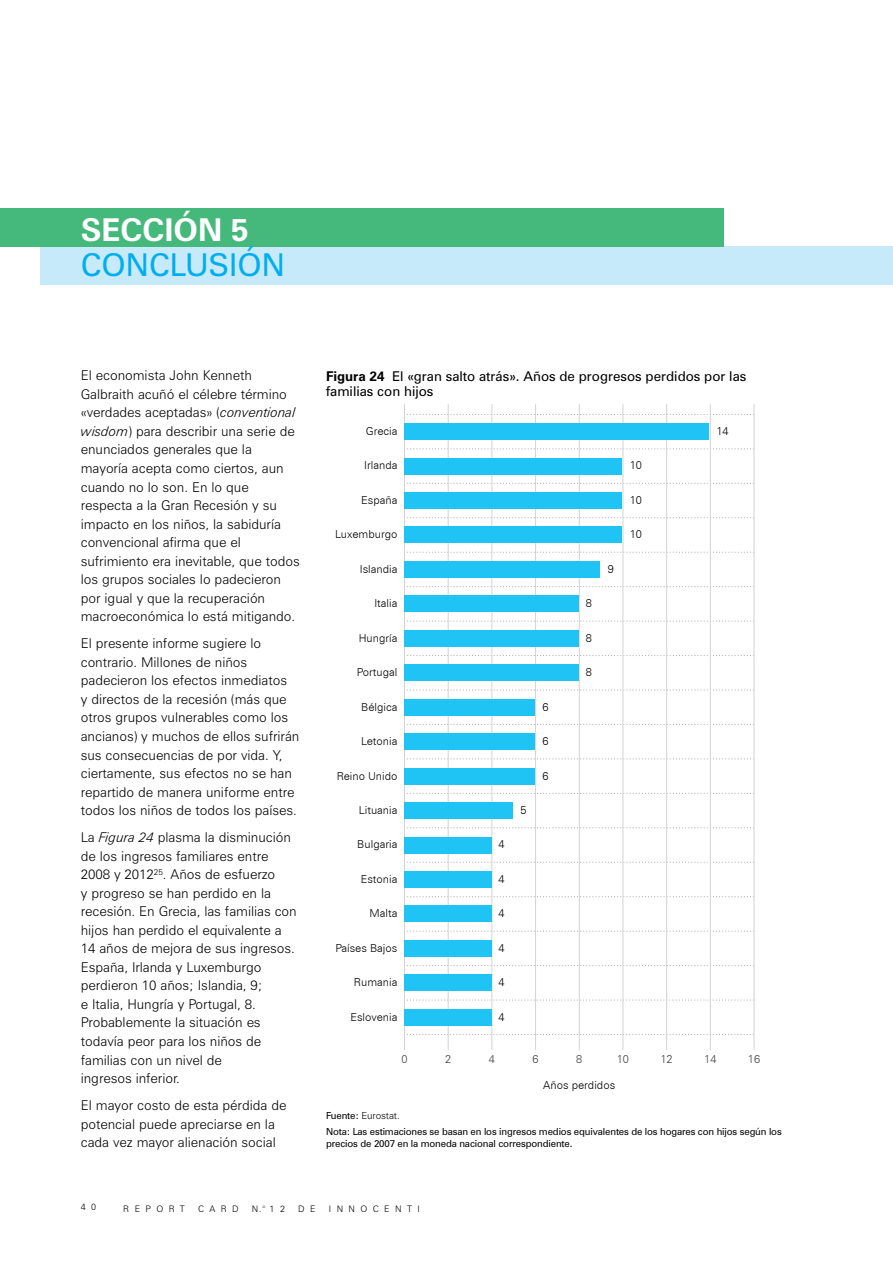
<style>
.page{position:relative;width:893px;height:1263px;background:#fff}
.page>*{position:absolute;margin:0;border:0;box-sizing:border-box;transform-origin:0 0}
.t1{font:31.5px "Zurich BT";color:#00aeef}
.t2{font:700 31.5px "Zurich BT";color:#fff}
.t3{font:300 13.5px/18.6px "Zurich BT";letter-spacing:-.005em;color:#000}
.t4{font:13.5px/15px "Zurich BT";color:#000}
.t5{font:300 10.95px "Zurich BT";color:#000}
.t6{font:300 10.95px "Zurich BT";color:#414042}
.t7{font:9.75px/15.9px "Zurich BT";letter-spacing:-.015em;color:#000}
.t8{font:300 9px "Zurich BT";letter-spacing:.6em;color:#000}
.s1{font-style:italic}
.s2{font-weight:700}
.s3{font-weight:300}
</style>
<div class="page">
<div style="left:40px;top:247px;width:853px;height:38px;background:#c7eafb"></div>
<div style="left:0;top:208px;width:724px;height:39px;background:#45b97c"></div>
<svg style="left:407px;top:999px;width:347px;height:1px"></svg>
<svg style="left:407px;top:1034px;width:347px;height:1px"></svg>
<svg style="left:407px;top:414px;width:347px;height:1px"></svg>
<svg style="left:407px;top:448px;width:347px;height:1px"></svg>
<svg style="left:407px;top:483px;width:347px;height:1px"></svg>
<svg style="left:407px;top:517px;width:347px;height:1px"></svg>
<svg style="left:407px;top:552px;width:347px;height:1px"></svg>
<svg style="left:407px;top:586px;width:347px;height:1px"></svg>
<svg style="left:407px;top:620px;width:347px;height:2px"></svg>
<svg style="left:407px;top:655px;width:347px;height:1px"></svg>
<svg style="left:407px;top:689px;width:347px;height:1px"></svg>
<svg style="left:407px;top:724px;width:347px;height:1px"></svg>
<svg style="left:407px;top:758px;width:347px;height:1px"></svg>
<svg style="left:407px;top:793px;width:347px;height:1px"></svg>
<svg style="left:407px;top:827px;width:347px;height:1px"></svg>
<svg style="left:407px;top:862px;width:347px;height:1px"></svg>
<svg style="left:407px;top:896px;width:347px;height:1px"></svg>
<svg style="left:407px;top:930px;width:347px;height:2px"></svg>
<svg style="left:407px;top:965px;width:347px;height:1px"></svg>
<hr style="left:754px;top:404px;width:1px;height:646px;background:#d1d3d4">
<hr style="left:404px;top:404px;width:1px;height:646px;background:#d1d3d4">
<hr style="left:448px;top:404px;width:1px;height:646px;background:#d1d3d4">
<hr style="left:491px;top:404px;width:1px;height:646px;background:#d1d3d4">
<hr style="left:535px;top:404px;width:1px;height:646px;background:#d1d3d4">
<hr style="left:579px;top:404px;width:1px;height:646px;background:#d1d3d4">
<hr style="left:623px;top:404px;width:1px;height:646px;background:#d1d3d4">
<hr style="left:666px;top:404px;width:1px;height:646px;background:#d1d3d4">
<hr style="left:710px;top:404px;width:1px;height:646px;background:#d1d3d4">
<div style="left:404px;top:423px;width:305px;height:17px;background:#20c4f4"></div>
<div style="left:404px;top:458px;width:218px;height:16px;background:#20c4f4"></div>
<div style="left:404px;top:492px;width:218px;height:17px;background:#20c4f4"></div>
<div style="left:404px;top:527px;width:218px;height:16px;background:#20c4f4"></div>
<div style="left:404px;top:561px;width:196px;height:17px;background:#20c4f4"></div>
<div style="left:404px;top:595px;width:174px;height:17px;background:#20c4f4"></div>
<div style="left:404px;top:630px;width:174px;height:17px;background:#20c4f4"></div>
<div style="left:404px;top:664px;width:174px;height:17px;background:#20c4f4"></div>
<div style="left:404px;top:699px;width:131px;height:16px;background:#20c4f4"></div>
<div style="left:404px;top:733px;width:131px;height:17px;background:#20c4f4"></div>
<div style="left:404px;top:768px;width:131px;height:16px;background:#20c4f4"></div>
<div style="left:404px;top:802px;width:109px;height:17px;background:#20c4f4"></div>
<div style="left:404px;top:837px;width:87px;height:16px;background:#20c4f4"></div>
<div style="left:404px;top:871px;width:87px;height:17px;background:#20c4f4"></div>
<div style="left:404px;top:905px;width:87px;height:17px;background:#20c4f4"></div>
<div style="left:404px;top:940px;width:87px;height:17px;background:#20c4f4"></div>
<div style="left:404px;top:974px;width:87px;height:17px;background:#20c4f4"></div>
<div style="left:404px;top:1009px;width:87px;height:16px;background:#20c4f4"></div>
<h1 class="t2" style="left:81px;top:211px;width:19px">SECCI</h1>
<h1 class="t2" style="left:173px;top:211px;width:76px">ÓN 5</h1>
<h1 class="t1" style="left:81px;top:245px;width:206px">Conclusión</h1>
<p class="t3" style="left:81px;top:366px;width:221px">El economista John Kenneth<br>Galbraith acuñó el célebre término «verdades aceptadas» (<span class="s1">conventional wisdom</span>) para describir una serie de enunciados generales que la mayoría acepta como ciertos, aun cuando no lo son. En lo que respecta a la Gran Recesión y su impacto en los niños, la sabiduría convencional afirma que el sufrimiento era inevitable, que todos los grupos sociales lo padecieron por igual y que la recuperación macroeconómica lo está mitigando.</p>
<p class="t3" style="left:81px;top:634px;width:220px">El presente informe sugiere lo contrario. Millones de niños padecieron los efectos inmediatos<br>y directos de la recesión (más que otros grupos vulnerables como los ancianos) y muchos de ellos sufrirán sus consecuencias de por vida. Y, ciertamente, sus efectos no se han repartido de manera uniforme entre todos los niños de todos los países.</p>
<p class="t3" style="left:81px;top:828px;width:217px">La <span class="s1">Figura 24</span> plasma la disminución de los ingresos familiares entre<br>2008 y 2012<sup>25</sup>. Años de esfuerzo<br>y progreso se han perdido en la recesión. En Grecia, las familias con hijos han perdido el equivalente a<br>14 años de mejora de sus ingresos.<br>España, Irlanda y Luxemburgo perdieron 10 años; Islandia, 9;<br>e Italia, Hungría y Portugal, 8.<br>Probablemente la situación es todavía peor para los niños de familias con un nivel de<br>ingresos inferior.</p>
<p class="t3" style="left:81px;top:1096px;width:207px">El mayor costo de esta pérdida de potencial puede apreciarse en la cada vez mayor alienación social</p>
<p class="t4" style="left:326px;top:368px;width:422px"><span class="s2">FIGURA 24</span> El «gran salto atrás». Años de progresos perdidos por las familias con hijos</p>
<p class="t5" style="left:366px;top:424px;width:33px">Grecia</p>
<p class="t5" style="left:364px;top:459px;width:35px">Irlanda</p>
<p class="t5" style="left:361px;top:493px;width:38px">España</p>
<p class="t5" style="left:335px;top:528px;width:64px">Luxemburgo</p>
<p class="t5" style="left:360px;top:562px;width:39px">Islandia</p>
<p class="t5" style="left:374px;top:597px;width:25px">Italia</p>
<p class="t5" style="left:359px;top:631px;width:40px">Hungría</p>
<p class="t5" style="left:357px;top:666px;width:42px">Portugal</p>
<p class="t5" style="left:361px;top:700px;width:38px">Bélgica</p>
<p class="t5" style="left:361px;top:734px;width:38px">Letonia</p>
<p class="t5" style="left:337px;top:769px;width:62px">Reino Unido</p>
<p class="t5" style="left:359px;top:803px;width:40px">Lituania</p>
<p class="t5" style="left:357px;top:838px;width:42px">Bulgaria</p>
<p class="t5" style="left:361px;top:872px;width:38px">Estonia</p>
<p class="t5" style="left:370px;top:907px;width:29px">Malta</p>
<p class="t5" style="left:335px;top:941px;width:64px">Países Bajos</p>
<p class="t5" style="left:354px;top:976px;width:45px">Rumania</p>
<p class="t5" style="left:350px;top:1010px;width:49px">Eslovenia</p>
<p class="t5" style="left:498px;top:838px;width:8px">4</p>
<p class="t5" style="left:498px;top:872px;width:8px">4</p>
<p class="t5" style="left:498px;top:907px;width:8px">4</p>
<p class="t5" style="left:498px;top:941px;width:8px">4</p>
<p class="t5" style="left:498px;top:976px;width:8px">4</p>
<p class="t5" style="left:498px;top:1010px;width:8px">4</p>
<p class="t5" style="left:521px;top:803px;width:8px">5</p>
<p class="t5" style="left:543px;top:700px;width:8px">6</p>
<p class="t5" style="left:543px;top:734px;width:8px">6</p>
<p class="t5" style="left:543px;top:769px;width:8px">6</p>
<p class="t5" style="left:586px;top:597px;width:8px">8</p>
<p class="t5" style="left:586px;top:631px;width:8px">8</p>
<p class="t5" style="left:586px;top:666px;width:8px">8</p>
<p class="t5" style="left:608px;top:562px;width:8px">9</p>
<p class="t5" style="left:630px;top:459px;width:14px">10</p>
<p class="t5" style="left:630px;top:493px;width:14px">10</p>
<p class="t5" style="left:630px;top:528px;width:14px">10</p>
<p class="t5" style="left:716px;top:424px;width:14px">14</p>
<p class="t6" style="left:401px;top:1053px;width:8px">0</p>
<p class="t6" style="left:445px;top:1053px;width:8px">2</p>
<p class="t6" style="left:489px;top:1053px;width:8px">4</p>
<p class="t6" style="left:532px;top:1053px;width:8px">6</p>
<p class="t6" style="left:576px;top:1053px;width:8px">8</p>
<p class="t6" style="left:617px;top:1053px;width:14px">10</p>
<p class="t6" style="left:661px;top:1053px;width:14px">12</p>
<p class="t6" style="left:704px;top:1053px;width:14px">14</p>
<p class="t6" style="left:748px;top:1053px;width:14px">16</p>
<p class="t5" style="left:543px;top:1078px;width:73px">Años perdidos</p>
<p class="t7" style="left:326px;top:1108px;width:457px">Fuente: <span class="s3">Eurostat.<br></span>Nota: Las estimaciones se basan en los ingresos medios equivalentes de los hogares con hijos según los</p>
<p class="t7" style="left:326px;top:1135px;width:248px">precios de 2007 en la moneda nacional correspondiente.</p>
<p class="t8" style="left:81px;top:1202px;width:17px">4 0</p>
<p class="t8" style="left:123px;top:1203px;width:63px">Repor t</p>
<p class="t8" style="left:198px;top:1203px;width:42px">Car d</p>
<p class="t8" style="left:252px;top:1203px;width:35px">n.° 1 2</p>
<p class="t8" style="left:298px;top:1203px;width:19px">d e</p>
<p class="t8" style="left:329px;top:1203px;width:91px">Innocenti</p>
</div>
